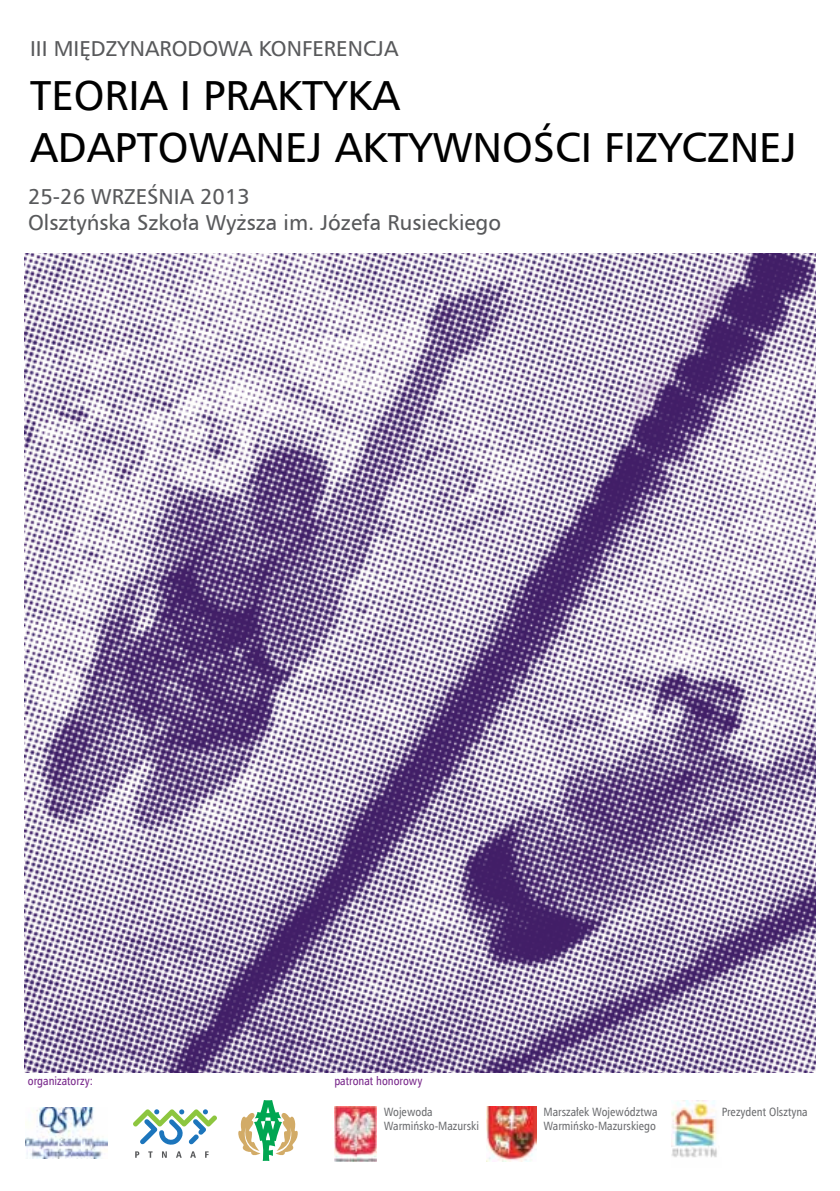
<style>
.page{position:relative;width:840px;height:1191px;background:#fff}
.page>*{position:absolute;margin:0;border:0;box-sizing:border-box;transform-origin:0 0}
.t1{font:42px/52px "Humnst 777 EU";color:#000}
.t2{font:21.6px/26px "Humnst 777 EU";color:#58595b}
.t3{font:12px/14.4px "Humnst 777 Cn EU";color:#6d6e71}
.t4{font:12px "Humnst 777 Cn EU";color:#78278b}
</style>
<div class="page">
<img style="left:24px;top:254px;width:790px;height:818px">
<img style="left:486px;top:1106px;width:50px;height:55px">
<img style="left:671px;top:1100px;width:46px;height:58px">
<img style="left:334px;top:1106px;width:42px;height:55px">
<svg style="left:133px;top:1109px;width:84px;height:48px"></svg>
<img style="left:25px;top:1107px;width:83px;height:51px">
<svg style="left:238px;top:1100px;width:60px;height:61px"></svg>
<p class="t2" style="left:30px;top:35px;width:369px">III MIĘDZYNARODOWA KONFERENCJA</p>
<h1 class="t1" style="left:30px;top:69px;width:767px">TEORIA I PRAKTYKA<br>ADAPTOWANEJ AKTYWNOŚCI FIZYCZNEJ</h1>
<p class="t2" style="left:28px;top:183px;width:474px">25-26 WRZEŚNIA 2013<br>Olsztyńska Szkoła Wyższa im. Józefa Rusieckiego</p>
<p class="t4" style="left:28px;top:1073px;width:66px">organizatorzy:</p>
<p class="t4" style="left:334px;top:1073px;width:89px">patronat honorowy</p>
<p class="t3" style="left:383px;top:1104px;width:97px">Wojewoda<br>Warmińsko-Mazurski</p>
<p class="t3" style="left:543px;top:1104px;width:116px">Marszałek Województwa<br>Warmińsko-Mazurskiego</p>
<p class="t3" style="left:721px;top:1104px;width:87px">Prezydent Olsztyna</p>
</div>
